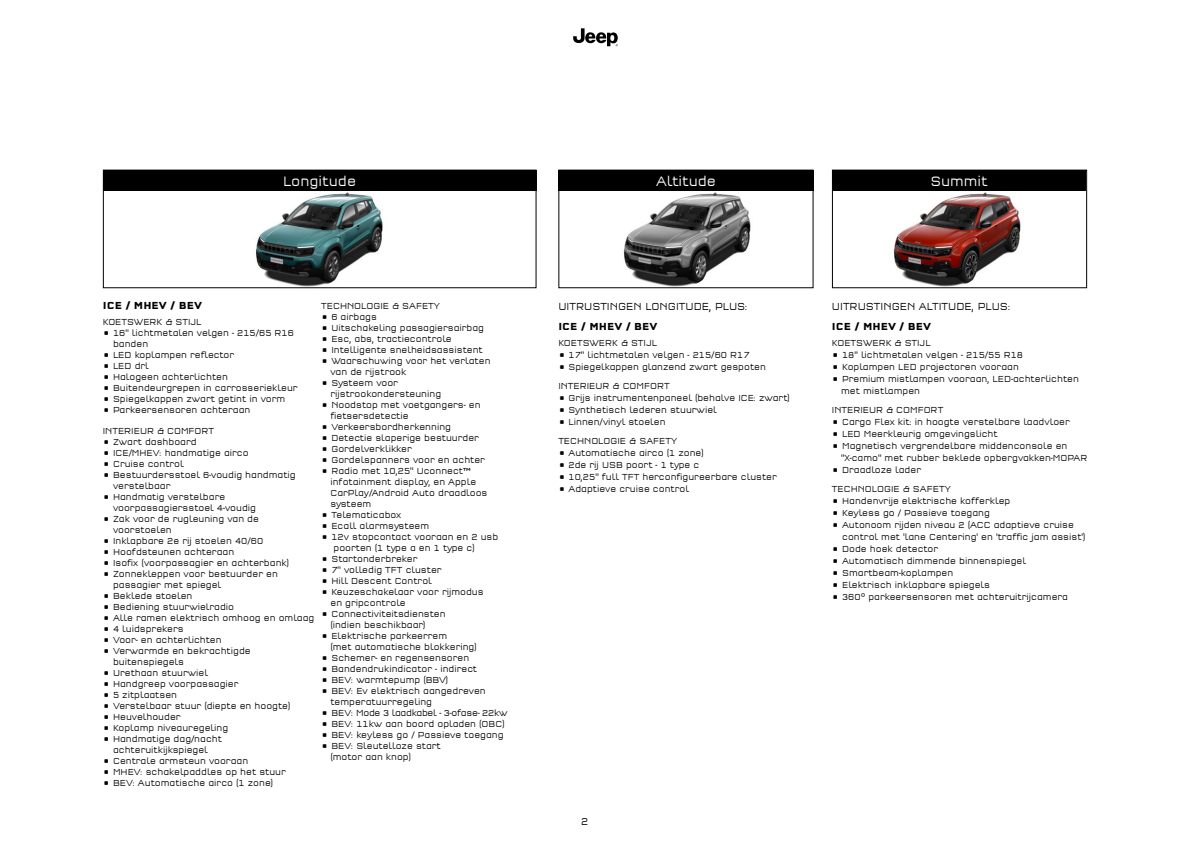
<style>
.page{position:relative;width:1191px;height:842px;background:#fff}
.page>*{position:absolute;margin:0;border:0;box-sizing:border-box;transform-origin:0 0}
.t1{font:300 condensed 14px "Q Type Offc";color:#fff}
.t2{font:300 condensed 10.5px "Q Type Offc";color:#000}
.t3{font:700 condensed 10.5px "Q Type Offc";color:#000}
.t4{font:300 condensed 10.4px "Q Type Offc";color:#000}
.t5{font:300 condensed 9px/11px "Q Type Offc";color:#000}
.t6{font:300 condensed 9px "Q Type Offc";letter-spacing:-.03em;color:#000}
</style>
<div class="page">
<svg style="left:573px;top:28px;width:45px;height:18px"></svg>
<img style="left:251px;top:190px;width:137px;height:99px">
<img style="left:594px;top:190px;width:211px;height:99px">
<div style="left:558px;top:170px;width:255px;height:20px;background:#000"></div>
<div style="left:558px;top:170px;width:255px;height:118px;border:1px solid #000"></div>
<img style="left:865px;top:190px;width:210px;height:99px">
<div style="left:832px;top:170px;width:254px;height:20px;background:#000"></div>
<div style="left:832px;top:170px;width:255px;height:118px;border:1px solid #000"></div>
<div style="left:103px;top:170px;width:433px;height:20px;background:#000"></div>
<h1 class="t1" style="left:283px;top:173px;width:75px">Longitude</h1>
<h1 class="t1" style="left:656px;top:173px;width:62px">Altitude</h1>
<h1 class="t1" style="left:930px;top:173px;width:59px">Summit</h1>
<p class="t3" style="left:103px;top:300px;width:101px">ICE / MHEV / BEV</p>
<p class="t5" style="left:103px;top:317px;width:100px">KOETSWERK &amp; STIJL</p>
<p class="t5" style="left:113px;top:328px;width:182px;text-indent:-10px">• 16" lichtmetalen velgen - 215/65 R16 banden</p>
<p class="t5" style="left:103px;top:350px;width:133px">• LED koplampen reflector</p>
<p class="t5" style="left:103px;top:361px;width:48px">• LED drl</p>
<p class="t5" style="left:103px;top:372px;width:127px">• Halogeen achterlichten</p>
<p class="t5" style="left:103px;top:383px;width:196px">• Buitendeurgrepen in carrosseriekleur</p>
<p class="t5" style="left:103px;top:394px;width:184px">• Spiegelkappen zwart getint in vorm</p>
<p class="t5" style="left:103px;top:405px;width:149px">• Parkeersensoren achteraan</p>
<p class="t5" style="left:103px;top:425px;width:113px">INTERIEUR &amp; COMFORT</p>
<p class="t5" style="left:103px;top:436px;width:95px">• Zwart dashboard</p>
<p class="t5" style="left:103px;top:447px;width:147px">• ICE/MHEV: handmatige airco</p>
<p class="t5" style="left:103px;top:458px;width:82px">• Cruise control</p>
<p class="t5" style="left:113px;top:469px;width:184px;text-indent:-10px">• Bestuurdersstoel 6-voudig handmatig verstelbaar</p>
<p class="t5" style="left:113px;top:491px;width:144px;text-indent:-10px">• Handmatig verstelbare voorpassagiersstoel 4-voudig</p>
<p class="t5" style="left:113px;top:513px;width:147px;text-indent:-10px">• Zak voor de rugleuning van de voorstoelen</p>
<p class="t5" style="left:103px;top:535px;width:162px">• Inklapbare 2e rij stoelen 40/60</p>
<p class="t5" style="left:103px;top:546px;width:133px">• Hoofdsteunen achteraan</p>
<p class="t5" style="left:103px;top:557px;width:188px">• Isofix (voorpassagier en achterbank)</p>
<p class="t5" style="left:113px;top:568px;width:166px;text-indent:-10px">• Zonnekleppen voor bestuurder en passagier met spiegel</p>
<p class="t5" style="left:103px;top:590px;width:91px">• Beklede stoelen</p>
<p class="t5" style="left:103px;top:601px;width:133px">• Bediening stuurwielradio</p>
<p class="t5" style="left:103px;top:612px;width:213px">• Alle ramen elektrisch omhoog en omlaag</p>
<p class="t5" style="left:103px;top:623px;width:82px">• 4 luidsprekers</p>
<p class="t5" style="left:103px;top:634px;width:120px">• Voor- en achterlichten</p>
<p class="t5" style="left:113px;top:645px;width:139px;text-indent:-10px">• Verwarmde en bekrachtigde buitenspiegels</p>
<p class="t5" style="left:103px;top:667px;width:107px">• Urethaan stuurwiel</p>
<p class="t5" style="left:103px;top:678px;width:137px">• Handgreep voorpassagier</p>
<p class="t5" style="left:103px;top:689px;width:76px">• 5 zitplaatsen</p>
<p class="t5" style="left:103px;top:700px;width:189px">• Verstelbaar stuur (diepte en hoogte)</p>
<p class="t5" style="left:103px;top:711px;width:79px">• Heuvelhouder</p>
<p class="t5" style="left:103px;top:722px;width:127px">• Koplamp niveauregeling</p>
<p class="t5" style="left:103px;top:733px;width:121px;text-align:center">• Handmatige dag/nacht achteruitkijkspiegel</p>
<p class="t5" style="left:103px;top:755px;width:147px">• Centrale armsteun vooraan</p>
<p class="t5" style="left:103px;top:766px;width:184px">• MHEV: schakelpaddles op het stuur</p>
<p class="t5" style="left:103px;top:777px;width:172px">• BEV: Automatische airco (1 zone)</p>
<p class="t5" style="left:321px;top:301px;width:120px">TECHNOLOGIE &amp; SAFETY</p>
<p class="t5" style="left:321px;top:312px;width:57px">• 6 airbags</p>
<p class="t5" style="left:321px;top:323px;width:164px">• Uitschakeling passagiersairbag</p>
<p class="t5" style="left:321px;top:334px;width:132px">• Esc, abs, tractiecontrole</p>
<p class="t5" style="left:321px;top:345px;width:163px">• Intelligente snelheidsassistent</p>
<p class="t5" style="left:330px;top:356px;width:162px;text-indent:-9px">• Waarschuwing voor het verlaten van de rijstrook</p>
<p class="t5" style="left:330px;top:378px;width:112px;text-indent:-9px">• Systeem voor rijstrookondersteuning</p>
<p class="t5" style="left:330px;top:400px;width:152px;text-indent:-9px">• Noodstop met voetgangers- en fietsersdetectie</p>
<p class="t5" style="left:321px;top:422px;width:131px">• Verkeersbordherkenning</p>
<p class="t5" style="left:321px;top:433px;width:159px">• Detectie slaperige bestuurder</p>
<p class="t5" style="left:321px;top:444px;width:92px">• Gordelverklikker</p>
<p class="t5" style="left:321px;top:455px;width:165px">• Gordelspanners voor en achter</p>
<p class="t5" style="left:330px;top:466px;width:158px;text-indent:-9px">• Radio met 10,25" Uconnect™ infotainment display, en Apple<br>CarPlay/Android Auto draadloos systeem</p>
<p class="t5" style="left:321px;top:510px;width:82px">• Telematicabox</p>
<p class="t5" style="left:321px;top:521px;width:109px">• Ecall alarmsysteem</p>
<p class="t5" style="left:333px;top:532px;width:166px;text-indent:-12px">• 12v stopcontact vooraan en 2 usb poorten (1 type a en 1 type c)</p>
<p class="t5" style="left:321px;top:554px;width:98px">• Startonderbreker</p>
<p class="t5" style="left:321px;top:565px;width:122px">• 7" volledig TFT cluster</p>
<p class="t5" style="left:321px;top:576px;width:112px">• Hill Descent Control</p>
<p class="t5" style="left:330px;top:587px;width:155px;text-indent:-9px">• Keuzeschakelaar voor rijmodus en gripcontrole</p>
<p class="t5" style="left:330px;top:609px;width:117px;text-indent:-9px">• Connectiviteitsdiensten (indien beschikbaar)</p>
<p class="t5" style="left:330px;top:631px;width:148px;text-indent:-9px">• Elektrische parkeerrem<br>(met automatische blokkering)</p>
<p class="t5" style="left:321px;top:653px;width:149px">• Schemer- en regensensoren</p>
<p class="t5" style="left:321px;top:664px;width:157px">• Bandendrukindicator - indirect</p>
<p class="t5" style="left:321px;top:675px;width:129px">• BEV: warmtepump (BBV)</p>
<p class="t5" style="left:330px;top:686px;width:157px;text-indent:-9px">• BEV: Ev elektrisch aangedreven temperatuurregeling</p>
<p class="t6" style="left:321px;top:708px;width:188px">• BEV: Mode 3 laadkabel - 3-ofase- 22kw</p>
<p class="t5" style="left:321px;top:719px;width:185px">• BEV: 11kw aan boord opladen (OBC)</p>
<p class="t5" style="left:321px;top:730px;width:184px">• BEV: keyless go / Passieve toegang</p>
<p class="t5" style="left:330px;top:741px;width:112px;text-indent:-9px">• BEV: Sleutelloze start (motor aan knop)</p>
<p class="t2" style="left:558px;top:300px;width:191px">UITRUSTINGEN LONGITUDE, PLUS:</p>
<p class="t3" style="left:558px;top:320px;width:101px">ICE / MHEV / BEV</p>
<p class="t5" style="left:558px;top:337px;width:100px">KOETSWERK &amp; STIJL</p>
<p class="t5" style="left:558px;top:349px;width:193px">• 17" lichtmetalen velgen - 215/60 R17</p>
<p class="t5" style="left:558px;top:357px;width:209px;line-height:19px">• Spiegelkappen glanzend zwart gespoten<br>INTERIEUR &amp; COMFORT</p>
<p class="t5" style="left:558px;top:392px;width:233px">• Grijs instrumentenpaneel (behalve ICE: zwart)</p>
<p class="t5" style="left:558px;top:404px;width:160px">• Synthetisch lederen stuurwiel</p>
<p class="t5" style="left:558px;top:412px;width:120px;line-height:19px">• Linnen/vinyl stoelen<br>TECHNOLOGIE &amp; SAFETY</p>
<p class="t5" style="left:558px;top:447px;width:147px">• Automatische airco (1 zone)</p>
<p class="t5" style="left:558px;top:459px;width:143px">• 2de rij USB poort - 1 type c</p>
<p class="t5" style="left:558px;top:471px;width:220px">• 10,25" full TFT herconfigureerbare cluster</p>
<p class="t5" style="left:558px;top:483px;width:132px">• Adaptieve cruise control</p>
<p class="t2" style="left:832px;top:300px;width:180px">UITRUSTINGEN ALTITUDE, PLUS:</p>
<p class="t3" style="left:832px;top:320px;width:101px">ICE / MHEV / BEV</p>
<p class="t5" style="left:832px;top:337px;width:100px">KOETSWERK &amp; STIJL</p>
<p class="t5" style="left:832px;top:349px;width:193px">• 18" lichtmetalen velgen - 215/55 R18</p>
<p class="t5" style="left:832px;top:361px;width:188px">• Koplampen LED projectoren vooraan</p>
<p class="t5" style="left:841px;top:373px;width:239px;line-height:12px;text-indent:-9px">• Premium mistlampen vooraan, LED-achterlichten met mistlampen</p>
<p class="t5" style="left:832px;top:404px;width:113px">INTERIEUR &amp; COMFORT</p>
<p class="t5" style="left:832px;top:416px;width:239px">• Cargo Flex kit: in hoogte verstelbare laadvloer</p>
<p class="t5" style="left:832px;top:428px;width:167px">• LED Meerkleurig omgevingslicht</p>
<p class="t5" style="left:841px;top:440px;width:248px;line-height:12px;text-indent:-9px">• Magnetisch vergrendelbare middenconsole en "X-camo" met rubber beklede opbergvakken-MOPAR</p>
<p class="t5" style="left:832px;top:460px;width:120px;line-height:19px">• Draadloze lader<br>TECHNOLOGIE &amp; SAFETY</p>
<p class="t5" style="left:832px;top:495px;width:180px">• Handenvrije elektrische kofferklep</p>
<p class="t5" style="left:832px;top:507px;width:159px">• Keyless go / Passieve toegang</p>
<p class="t5" style="left:842px;top:519px;width:245px;line-height:12px;text-indent:-10px">• Autonoom rijden niveau 2 (ACC adaptieve cruise control met 'lane Centering' en 'traffic jam assist')</p>
<p class="t5" style="left:832px;top:543px;width:108px">• Dode hoek detector</p>
<p class="t5" style="left:832px;top:555px;width:195px">• Automatisch dimmende binnenspiegel</p>
<p class="t5" style="left:832px;top:567px;width:123px">• Smartbeam-koplampen</p>
<p class="t5" style="left:832px;top:579px;width:160px">• Elektrisch inklapbare spiegels</p>
<p class="t5" style="left:832px;top:591px;width:238px">• 360° parkeersensoren met achteruitrijcamera</p>
<p class="t4" style="left:581px;top:815px;width:9px">2</p>
</div>
